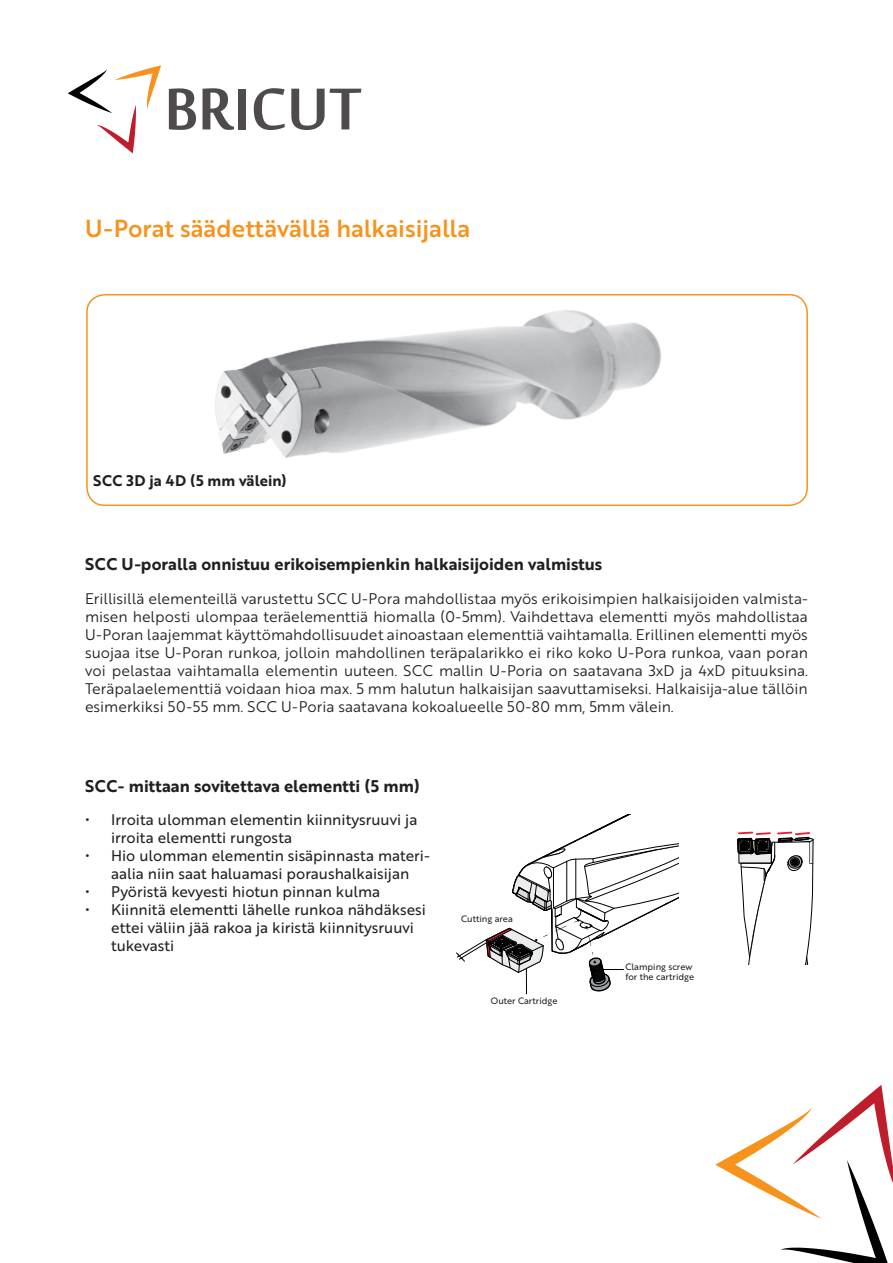
<style>
.page{position:relative;width:893px;height:1263px;background:#fff}
.page>*{position:absolute;margin:0;border:0;box-sizing:border-box;transform-origin:0 0}
.t1{font:24px "Brother 1816 Medium";color:#f7931d}
.t2{font:16.5px "Brother 1816 Bold";color:#231f20}
.t3{font:15px/18px "Brother 1816 Book";color:#231f20;text-align:justify}
.t4{font:15px/18px "Brother 1816 Regular";color:#231f20}
.t5{font:15px "Brother 1816 Bold";letter-spacing:.005em;color:#231f20}
.t6{font:9px/10.8px "Brother 1816 Regular";color:#231f20}
</style>
<div class="page">
<div style="left:86px;top:294px;width:722px;height:212px;border:2px solid #f7931d;border-radius:18px"></div>
<svg style="left:68px;top:65px;width:93px;height:88px"></svg>
<svg style="left:169px;top:88px;width:27px;height:42px"></svg>
<svg style="left:203px;top:88px;width:31px;height:42px"></svg>
<div style="left:238px;top:89px;width:8px;height:40px;background:#4f4b4c"></div>
<svg style="left:254px;top:88px;width:31px;height:42px"></svg>
<svg style="left:291px;top:89px;width:70px;height:41px"></svg>
<svg style="left:715px;top:1085px;width:178px;height:178px"></svg>
<img style="left:196px;top:294px;width:484px;height:164px">
<svg style="left:456px;top:814px;width:222px;height:180px"></svg>
<svg style="left:737px;top:831px;width:77px;height:133px"></svg>
<h1 class="t1" style="left:85px;top:211px;width:387px">U-Porat säädettävällä halkaisijalla</h1>
<p class="t5" style="left:93px;top:469px;width:195px">SCC 3D ja 4D (5 mm välein)</p>
<p class="t2" style="left:85px;top:552px;width:519px">SCC U-poralla onnistuu erikoisempienkin halkaisijoiden valmistus</p>
<p class="t3" style="left:85px;top:589px;width:724px">Erillisillä elementeillä varustettu SCC U-Pora mahdollistaa myös erikoisimpien halkaisijoiden valmista&shy;misen helposti ulompaa teräelementtiä hiomalla (0-5mm). Vaihdettava elementti myös mahdollistaa U-Poran laajemmat käyttömahdollisuudet ainoastaan elementtiä vaihtamalla. Erillinen elementti myös suojaa itse U-Poran runkoa, jolloin mahdollinen teräpalarikko ei riko koko U-Pora runkoa, vaan poran voi pelastaa vaihtamalla elementin uuteen. SCC mallin U-Poria on saatavana 3xD ja 4xD pituuksina.<br>Teräpalaelementtiä voidaan hioa max. 5 mm halutun halkaisijan saavuttamiseksi. Halkaisija-alue tällöin esimerkiksi 50-55 mm. SCC U-Poria saatavana kokoalueelle 50-80 mm, 5mm välein.</p>
<p class="t2" style="left:85px;top:774px;width:336px">SCC- mittaan sovitettava elementti (5 mm)</p>
<p class="t4" style="left:111px;top:810px;width:308px;text-indent:-26px">• Irroita ulomman elementin kiinnitysruuvi ja irroita elementti rungosta</p>
<p class="t4" style="left:86px;top:846px;width:346px;text-align:center">• Hio ulomman elementin sisäpinnasta materi&shy;aalia niin saat haluamasi poraushalkaisijan</p>
<p class="t4" style="left:86px;top:882px;width:296px">• Pyöristä kevyesti hiotun pinnan kulma</p>
<p class="t4" style="left:111px;top:900px;width:316px;text-indent:-26px">• Kiinnitä elementti lähelle runkoa nähdäksesi ettei väliin jää rakoa ja kiristä kiinnitysruuvi tukevasti</p>
<p class="t6" style="left:461px;top:913px;width:53px">Cutting area</p>
<p class="t6" style="left:491px;top:994px;width:68px">Outer Cartridge</p>
<p class="t6" style="left:625px;top:960px;width:70px">Clamping screw for the cartridge</p>
</div>
